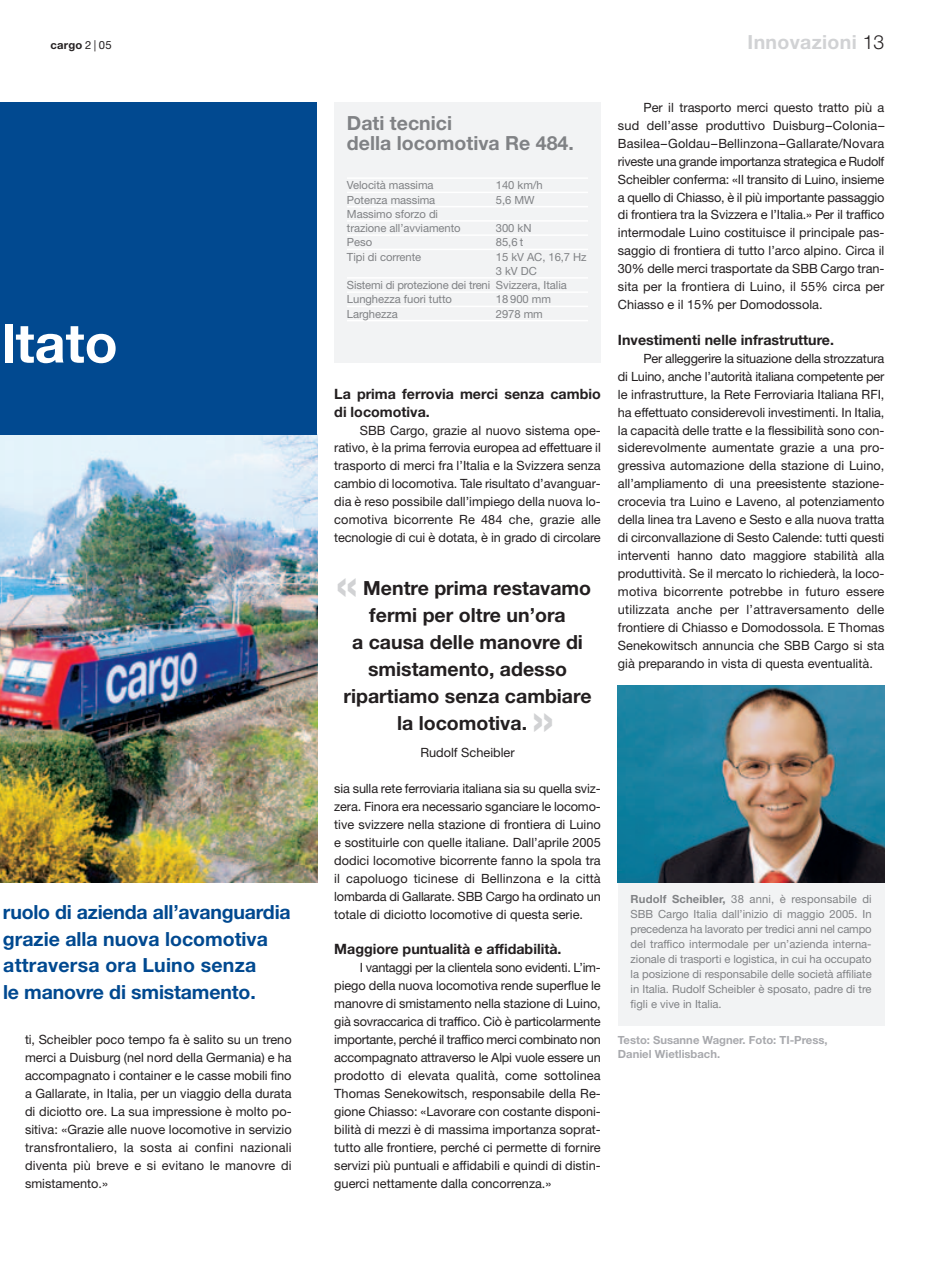
<style>
.page{position:relative;width:936px;height:1263px;background:#fff}
.page>*{position:absolute;margin:0;border:0;box-sizing:border-box;transform-origin:0 0}
.t1{font:700 54px "Helvetica Neue LT";color:#fff}
.t2{font:700 49.5px "Helvetica Neue LT";color:#d1d2d4}
.t3{font:700 19.5px "Helvetica Neue LT";color:#231f20}
.t4{font:700 19.5px/26.8px "Helvetica Neue LT";letter-spacing:-.01em;color:#014990}
.t5{font:700 19.5px/19.5px "Helvetica Neue LT";color:#808285}
.t6{font:700 19.5px "Helvetica Neue LT";letter-spacing:.015em;color:#d1d2d4}
.t7{font:700 14.25px/18px "Helvetica Neue LT";color:#231f20}
.t8{font:12.75px/18px "Helvetica Neue LT";color:#231f20;text-align:justify}
.t9{font:11.25px/15px "Helvetica Neue LT";letter-spacing:-.005em;color:#808285;text-align:justify}
.t10{font:700 11.25px/14.2px "Helvetica Neue LT";color:#a8a9ad}
.t11{font:700 11.25px "Helvetica Neue LT";letter-spacing:.015em;color:#231f20}
.s1{font-weight:400}
.s2{font-weight:300;color:#231f20}
.s3{font-weight:700}
</style>
<div class="page">
<img style="left:0;top:435px;width:317px;height:448px">
<div style="left:0;top:103px;width:317px;height:332px;background:#014990"></div>
<div style="left:617px;top:883px;width:267px;height:143px;background:#f2f3f4"></div>
<div style="left:334px;top:103px;width:266px;height:260px;background:#f2f3f4"></div>
<hr style="left:347px;top:177px;width:241px;height:2px;background:#fff">
<hr style="left:347px;top:192px;width:241px;height:1px;background:#fff">
<hr style="left:347px;top:206px;width:241px;height:1px;background:#fff">
<hr style="left:347px;top:220px;width:241px;height:2px;background:#fff">
<hr style="left:347px;top:234px;width:241px;height:2px;background:#fff">
<hr style="left:347px;top:249px;width:241px;height:1px;background:#fff">
<hr style="left:347px;top:277px;width:241px;height:2px;background:#fff">
<hr style="left:347px;top:291px;width:241px;height:2px;background:#fff">
<hr style="left:347px;top:306px;width:241px;height:1px;background:#fff">
<hr style="left:347px;top:320px;width:241px;height:1px;background:#fff">
<img style="left:617px;top:685px;width:267px;height:198px">
<p class="t11" style="left:51px;top:41px;width:62px">cargo <span class="s1">2 | 05</span></p>
<h3 class="t6" style="left:747px;top:35px;width:138px">Innovazioni <span class="s2">13</span></h3>
<h1 class="t1" style="left:2px;top:324px;width:117px">ltato</h1>
<h3 class="t4" style="left:3px;top:900px;width:289px">ruolo di azienda all’avanguardia grazie alla nuova locomotiva attraversa ora Luino senza<br>le manovre di smistamento.</h3>
<p class="t8" style="left:25px;top:1032px;width:268px">ti, Scheibler poco tempo fa è salito su un treno merci a Duisburg (nel nord della Germania) e ha accompagnato i container e le casse mobili fino a Gallarate, in Italia, per un viaggio della durata di diciotto ore. La sua impressione è molto po&shy;sitiva: «Grazie alle nuove locomotive in servizio transfrontaliero, la sosta ai confini nazionali diventa più breve e si evitano le manovre di smistamento.»</p>
<h3 class="t5" style="left:347px;top:115px;width:228px">Dati tecnici<br>della locomotiva Re 484.</h3>
<p class="t9" style="left:347px;top:179px;width:88px">Velocità massima</p>
<p class="t9" style="left:496px;top:179px;width:48px">140 km/h</p>
<p class="t9" style="left:347px;top:193px;width:90px">Potenza massima</p>
<p class="t9" style="left:496px;top:193px;width:40px">5,6 MW</p>
<p class="t9" style="left:347px;top:208px;width:115px;line-height:14.2px">Massimo sforzo di trazione all’avviamento</p>
<p class="t9" style="left:496px;top:222px;width:37px">300 kN</p>
<p class="t9" style="left:347px;top:236px;width:27px">Peso</p>
<p class="t9" style="left:496px;top:236px;width:29px">85,6 t</p>
<p class="t9" style="left:347px;top:250px;width:76px">Tipi di corrente</p>
<p class="t9" style="left:496px;top:250px;width:92px">15 kV AC, 16,7 Hz</p>
<p class="t9" style="left:496px;top:265px;width:42px">3 kV DC</p>
<p class="t9" style="left:347px;top:279px;width:221px">Sistemi di protezione dei treni Svizzera, Italia</p>
<p class="t9" style="left:347px;top:293px;width:107px">Lunghezza fuori tutto</p>
<p class="t9" style="left:496px;top:293px;width:57px">18 900 mm</p>
<p class="t9" style="left:347px;top:307px;width:52px">Larghezza</p>
<p class="t9" style="left:496px;top:307px;width:48px">2978 mm</p>
<p class="t7" style="left:334px;top:386px;width:268px">La prima ferrovia merci senza cambio di locomotiva.</p>
<p class="t8" style="left:334px;top:422px;width:268px;text-indent:26px">SBB Cargo, grazie al nuovo sistema ope&shy;rativo, è la prima ferrovia europea ad effettuare il trasporto di merci fra l’Italia e la Svizzera senza cambio di locomotiva. Tale risultato d’avanguar&shy;dia è reso possibile dall’impiego della nuova lo&shy;comotiva bicorrente Re 484 che, grazie alle tecnologie di cui è dotata, è in grado di circolare</p>
<h2 class="t2" style="left:335px;top:566px;width:23px">«</h2>
<h3 class="t3" style="left:363px;top:581px;width:229px">Mentre prima restavamo</h3>
<h3 class="t3" style="left:369px;top:608px;width:198px">fermi per oltre un’ora</h3>
<h3 class="t3" style="left:352px;top:635px;width:232px">a causa delle manovre di</h3>
<h3 class="t3" style="left:368px;top:662px;width:200px">smistamento, adesso</h3>
<h3 class="t3" style="left:343px;top:689px;width:249px">ripartiamo senza cambiare</h3>
<h3 class="t3" style="left:397px;top:716px;width:131px">la locomotiva.</h3>
<h2 class="t2" style="left:532px;top:701px;width:23px">»</h2>
<p class="t8" style="left:420px;top:744px;width:96px">Rudolf Scheibler</p>
<p class="t8" style="left:334px;top:781px;width:268px">sia sulla rete ferroviaria italiana sia su quella sviz&shy;zera. Finora era necessario sganciare le locomo&shy;tive svizzere nella stazione di frontiera di Luino e sostituirle con quelle italiane. Dall’aprile 2005 dodici locomotive bicorrente fanno la spola tra il capoluogo ticinese di Bellinzona e la città lombarda di Gallarate. SBB Cargo ha ordinato un totale di diciotto locomotive di questa serie.</p>
<p class="t7" style="left:334px;top:942px;width:229px">Maggiore puntualità e affidabilità.</p>
<p class="t8" style="left:334px;top:960px;width:268px;text-indent:26px">I vantaggi per la clientela sono evidenti. L’im&shy;piego della nuova locomotiva rende superflue le manovre di smistamento nella stazione di Luino, già sovraccarica di traffico. Ciò è particolarmente importante, perché il traffico merci combinato non accompagnato attraverso le Alpi vuole essere un prodotto di elevata qualità, come sottolinea Thomas Senekowitsch, responsabile della Re&shy;gione Chiasso: «Lavorare con costante disponi&shy;bilità di mezzi è di massima importanza soprat&shy;tutto alle frontiere, perché ci permette di fornire servizi più puntuali e affidabili e quindi di distin&shy;guerci nettamente dalla concorrenza.»</p>
<p class="t8" style="left:618px;top:100px;width:268px;text-indent:26px">Per il trasporto merci questo tratto più a sud dell’asse produttivo Duisburg–Colonia– Basilea–Goldau–Bellinzona–Gallarate/Novara riveste una grande importanza strategica e Rudolf Scheibler conferma: «Il transito di Luino, insieme a quello di Chiasso, è il più importante passaggio di frontiera tra la Svizzera e l’Italia.» Per il traffico intermodale Luino costituisce il principale pas&shy;saggio di frontiera di tutto l’arco alpino. Circa il 30% delle merci trasportate da SBB Cargo tran&shy;sita per la frontiera di Luino, il 55% circa per Chiasso e il 15% per Domodossola.</p>
<p class="t7" style="left:618px;top:332px;width:218px">Investimenti nelle infrastrutture.</p>
<p class="t8" style="left:618px;top:351px;width:268px;text-indent:26px">Per alleggerire la situazione della strozzatura di Luino, anche l’autorità italiana competente per le infrastrutture, la Rete Ferroviaria Italiana RFI, ha effettuato considerevoli investimenti. In Italia, la capacità delle tratte e la flessibilità sono con&shy;siderevolmente aumentate grazie a una pro&shy;gressiva automazione della stazione di Luino, all’ampliamento di una preesistente stazione&shy;crocevia tra Luino e Laveno, al potenziamento della linea tra Laveno e Sesto e alla nuova tratta di circonvallazione di Sesto Calende: tutti questi interventi hanno dato maggiore stabilità alla produttività. Se il mercato lo richiederà, la loco&shy;motiva bicorrente potrebbe in futuro essere utilizzata anche per l’attraversamento delle frontiere di Chiasso e Domodossola. E Thomas Senekowitsch annuncia che SBB Cargo si sta già preparando in vista di questa eventualità.</p>
<p class="t9" style="left:630px;top:893px;width:243px"><span class="s3">Rudolf Scheibler,</span> 38 anni, è responsabile di SBB Cargo Italia dall’inizio di maggio 2005. In precedenza ha lavorato per tredici anni nel campo del traffico intermodale per un’azienda interna&shy;zionale di trasporti e logistica, in cui ha occupato la posizione di responsabile delle società affiliate in Italia. Rudolf Scheibler è sposato, padre di tre figli e vive in Italia.</p>
<p class="t10" style="left:618px;top:1034px;width:211px">Testo: Susanne Wagner. Foto: TI-Press,<br>Daniel Wietlisbach.</p>
</div>
